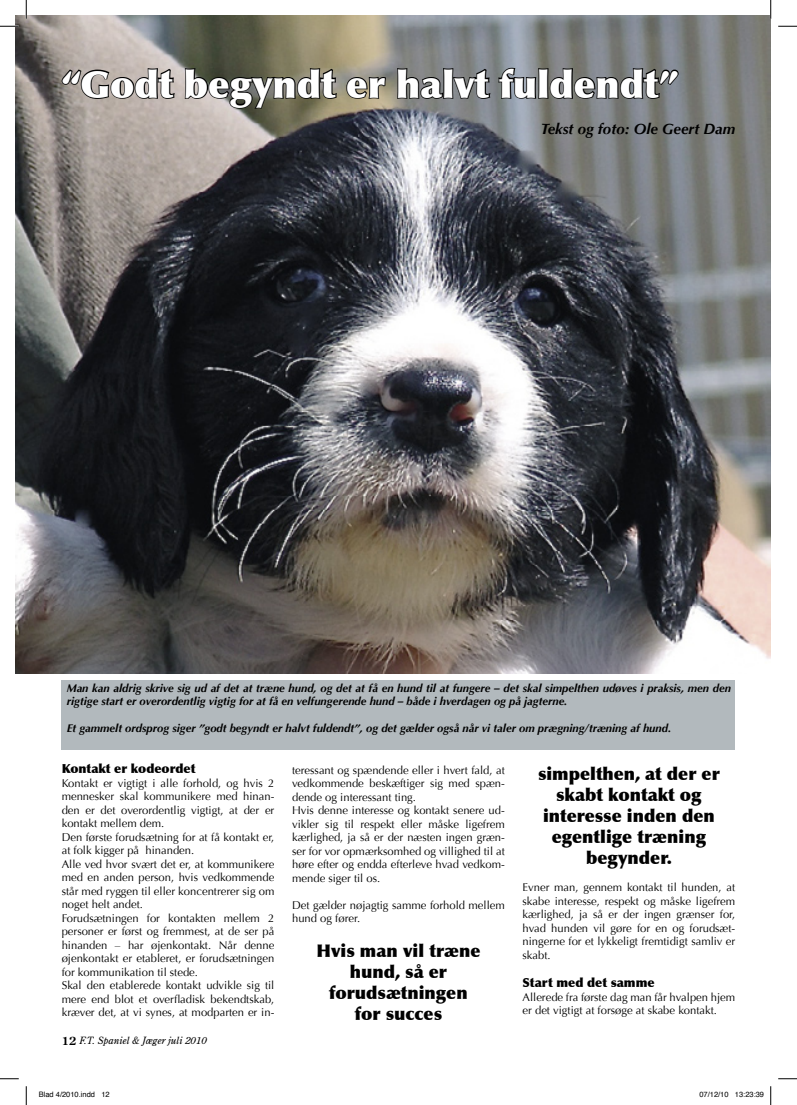
<style>
.page{position:relative;width:797px;height:1105px;background:#fff}
.page>*{position:absolute;margin:0;border:0;box-sizing:border-box;transform-origin:0 0}
.t1{font:900 37.5px "Optima";color:#fff}
.t2{font:900 17.5px/21px "Optima";color:#000;text-align:center}
.t3{font:italic 700 15px "Optima";color:#000}
.t4{font:900 12.5px "Optima";color:#000}
.t5{font:11.25px/13.5px "Optima";color:#000}
.t6{font:italic 700 11.25px/13.5px "Optima";color:#000}
.t7{font:italic 10px "Century Old Style Std";color:#000}
.t8{font:7.5px "Helvetica";color:#000}
.s1{font-weight:700;font-style:normal;font-size:11.25px}
</style>
<div class="page">
<div style="left:62px;top:680px;width:673px;height:69px;background:#b2b9bd"></div>
<img style="left:16px;top:16px;width:754px;height:657px">
<svg style="left:60px;top:67px;width:116px;height:33px"></svg>
<svg style="left:184px;top:67px;width:154px;height:43px"></svg>
<svg style="left:345px;top:76px;width:42px;height:24px"></svg>
<svg style="left:396px;top:67px;width:284px;height:33px"></svg>
<svg style="left:0;top:25px;width:19px;height:2px"></svg>
<svg style="left:778px;top:25px;width:19px;height:2px"></svg>
<svg style="left:0;top:1078px;width:19px;height:1px"></svg>
<svg style="left:778px;top:1078px;width:19px;height:1px"></svg>
<svg style="left:25px;top:0;width:2px;height:19px"></svg>
<svg style="left:25px;top:1086px;width:2px;height:19px"></svg>
<svg style="left:770px;top:0;width:1px;height:19px"></svg>
<svg style="left:770px;top:1086px;width:1px;height:19px"></svg>
<h1 class="t1" style="left:62px;top:62px;width:618px">“Godt begyndt er halvt fuldendt”</h1>
<h3 class="t3" style="left:541px;top:120px;width:196px">Tekst og foto: Ole Geert Dam</h3>
<p class="t6" style="left:67px;top:681px;width:665px">Man kan aldrig skrive sig ud af det at træne hund, og det at få en hund til at fungere – det skal simpelthen udøves i praksis, men den rigtige start er overordentlig vigtig for at få en velfungerende hund – både i hverdagen og på jagterne.</p>
<p class="t6" style="left:67px;top:722px;width:606px">Et gammelt ordsprog siger ”godt begyndt er halvt fuldendt”, og det gælder også når vi taler om prægning/træning af hund.</p>
<p class="t4" style="left:62px;top:761px;width:135px">Kontakt er kodeordet</p>
<p class="t5" style="left:62px;top:776px;width:214px">Kontakt er vigtigt i alle forhold, og hvis 2 mennesker skal kommunikere med hinan&shy;den er det overordentlig vigtigt, at der er kontakt mellem dem.<br>Den første forudsætning for at få kontakt er, at folk kigger på hinanden.<br>Alle ved hvor svært det er, at kommunikere med en anden person, hvis vedkommende står med ryggen til eller koncentrerer sig om noget helt andet.<br>Forudsætningen for kontakten mellem 2 personer er først og fremmest, at de ser på hinanden – har øjenkontakt. Når denne øjenkontakt er etableret, er forudsætningen for kommunikation til stede.<br>Skal den etablerede kontakt udvikle sig til mere end blot et overfladisk bekendtskab, kræver det, at vi synes, at modparten er in-</p>
<p class="t7" style="left:62px;top:1034px;width:146px"><span class="s1">12</span> F.T. Spaniel &amp; Jæger juli 2010</p>
<p class="t5" style="left:292px;top:763px;width:214px">teressant og spændende eller i hvert fald, at vedkommende beskæftiger sig med spæn&shy;dende og interessant ting.<br>Hvis denne interesse og kontakt senere ud&shy;vikler sig til respekt eller måske ligefrem kærlighed, ja så er der næsten ingen græn&shy;ser for vor opmærksomhed og villighed til at høre efter og endda efterleve hvad vedkom&shy;mende siger til os.</p>
<p class="t5" style="left:292px;top:898px;width:214px">Det gælder nøjagtig samme forhold mellem hund og fører.</p>
<h2 class="t2" style="left:316px;top:940px;width:165px">Hvis man vil træne hund, så er forudsætningen for succes</h2>
<h2 class="t2" style="left:538px;top:763px;width:183px">simpelthen, at der er skabt kontakt og interesse inden den egentlige træning begynder.</h2>
<p class="t5" style="left:522px;top:881px;width:214px;text-align:justify">Evner man, gennem kontakt til hunden, at skabe interesse, respekt og måske ligefrem kærlighed, ja så er der ingen grænser for, hvad hunden vil gøre for en og forudsæt&shy;ningerne for et lykkeligt fremtidigt samliv er skabt.</p>
<p class="t4" style="left:522px;top:975px;width:134px">Start med det samme</p>
<p class="t5" style="left:522px;top:990px;width:214px">Allerede fra første dag man får hvalpen hjem er det vigtigt at forsøge at skabe kontakt.</p>
<p class="t8" style="left:39px;top:1089px;width:72px">Blad 4/2010.indd 12</p>
<p class="t8" style="left:699px;top:1089px;width:66px">07/12/10 13:23:39</p>
</div>
